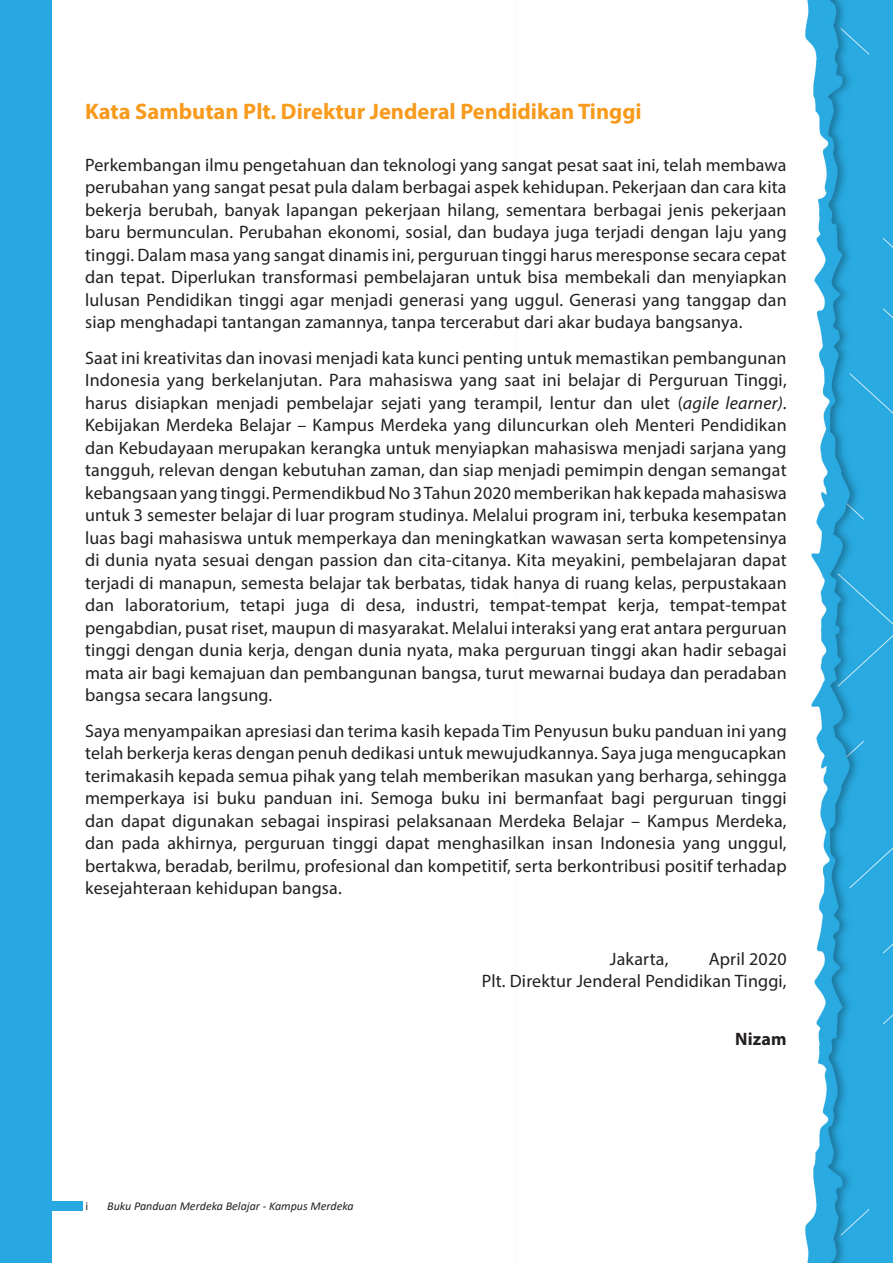
<style>
.page{position:relative;width:893px;height:1263px;background:#fff}
.page>*{position:absolute;margin:0;border:0;box-sizing:border-box;transform-origin:0 0}
.Heading_2{font:700 22.5px "Myriad Pro";color:#f89a1c}
.body{font:18px/22.5px "Myriad Pro";letter-spacing:.01em;color:#231f20;text-align:justify}
.body-2{font:700 18px "Myriad Pro";letter-spacing:.01em;color:#231f20}
.t1{font:italic 12px "Calibri";color:#231f20}
.t2{font:12px "Calibri";color:#231f20}
.s1{font-style:italic}
</style>
<div class="page">
<img style="left:805px;top:0;width:88px;height:1263px">
<div style="left:0;top:0;width:52px;height:1263px;background:#27a8e0"></div>
<div style="left:49px;top:1202px;width:34px;height:9px;background:#27a8e0"></div>
<p class="Heading_2" style="left:85px;top:97px;width:558px">Kata Sambutan Plt. Direktur Jenderal Pendidikan Tinggi</p>
<p class="body" style="left:85px;top:153px;width:703px">Perkembangan ilmu pengetahuan dan teknologi yang sangat pesat saat ini, telah membawa perubahan yang sangat pesat pula dalam berbagai aspek kehidupan. Pekerjaan dan cara kita bekerja berubah, banyak lapangan pekerjaan hilang, sementara berbagai jenis pekerjaan baru bermunculan. Perubahan ekonomi, sosial, dan budaya juga terjadi dengan laju yang tinggi. Dalam masa yang sangat dinamis ini, perguruan tinggi harus meresponse secara cepat dan tepat. Diperlukan transformasi pembelajaran untuk bisa membekali dan menyiapkan lulusan Pendidikan tinggi agar menjadi generasi yang uggul. Generasi yang tanggap dan siap menghadapi tantangan zamannya, tanpa tercerabut dari akar budaya bangsanya.</p>
<p class="body" style="left:85px;top:346px;width:703px">Saat ini kreativitas dan inovasi menjadi kata kunci penting untuk memastikan pembangunan Indonesia yang berkelanjutan. Para mahasiswa yang saat ini belajar di Perguruan Tinggi, harus disiapkan menjadi pembelajar sejati yang terampil, lentur dan ulet (<span class="s1">agile learner)</span>.<br>Kebijakan Merdeka Belajar – Kampus Merdeka yang diluncurkan oleh Menteri Pendidikan dan Kebudayaan merupakan kerangka untuk menyiapkan mahasiswa menjadi sarjana yang tangguh, relevan dengan kebutuhan zaman, dan siap menjadi pemimpin dengan semangat kebangsaan yang tinggi. Permendikbud No 3 Tahun 2020 memberikan hak kepada mahasiswa untuk 3 semester belajar di luar program studinya. Melalui program ini, terbuka kesempatan luas bagi mahasiswa untuk memperkaya dan meningkatkan wawasan serta kompetensinya di dunia nyata sesuai dengan passion dan cita-citanya. Kita meyakini, pembelajaran dapat terjadi di manapun, semesta belajar tak berbatas, tidak hanya di ruang kelas, perpustakaan dan laboratorium, tetapi juga di desa, industri, tempat-tempat kerja, tempat-tempat pengabdian, pusat riset, maupun di masyarakat. Melalui interaksi yang erat antara perguruan tinggi dengan dunia kerja, dengan dunia nyata, maka perguruan tinggi akan hadir sebagai mata air bagi kemajuan dan pembangunan bangsa, turut mewarnai budaya dan peradaban bangsa secara langsung.</p>
<p class="body" style="left:85px;top:719px;width:703px">Saya menyampaikan apresiasi dan terima kasih kepada Tim Penyusun buku panduan ini yang telah berkerja keras dengan penuh dedikasi untuk mewujudkannya. Saya juga mengucapkan terimakasih kepada semua pihak yang telah memberikan masukan yang berharga, sehingga memperkaya isi buku panduan ini. Semoga buku ini bermanfaat bagi perguruan tinggi dan dapat digunakan sebagai inspirasi pelaksanaan Merdeka Belajar – Kampus Merdeka, dan pada akhirnya, perguruan tinggi dapat menghasilkan insan Indonesia yang unggul, bertakwa, beradab, berilmu, profesional dan kompetitif, serta berkontribusi positif terhadap kesejahteraan kehidupan bangsa.</p>
<p class="body" style="left:610px;top:947px;width:60px">Jakarta,</p>
<p class="body" style="left:709px;top:947px;width:79px">April 2020</p>
<p class="body" style="left:482px;top:969px;width:306px">Plt. Direktur Jenderal Pendidikan Tinggi,</p>
<p class="t2" style="left:86px;top:1198px;width:4px">i</p>
<p class="t1" style="left:107px;top:1198px;width:248px">Buku Panduan Merdeka Belajar - Kampus Merdeka</p>
<p class="body-2" style="left:735px;top:1027px;width:53px">Nizam</p>
</div>
